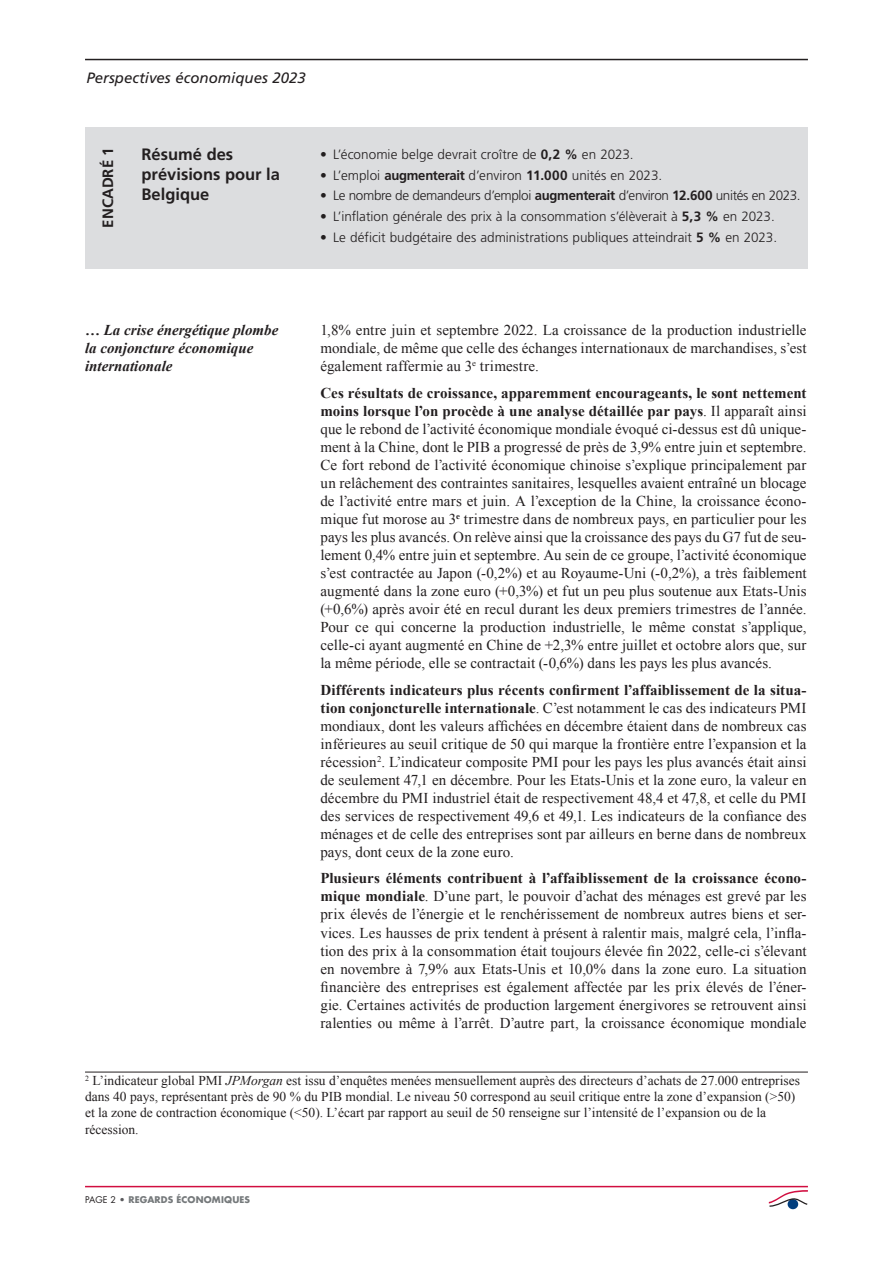
<style>
.page{position:relative;width:893px;height:1263px;background:#fff}
.page>*{position:absolute;margin:0;border:0;box-sizing:border-box;transform-origin:0 0}
.t1{font:700 16.5px/19.8px "Frutiger";color:#231f20}
.t2{font:15px/18px "Times New Roman";letter-spacing:.005em;color:#231f20;text-align:justify}
.t3{font:italic 700 15px/18px "Times New Roman";color:#231f20}
.t4{font:italic 15px "Frutiger";color:#231f20}
.t5{font:700 15px "Frutiger";color:#231f20}
.t6{font:13.5px/16.2px "Times New Roman";color:#231f20}
.t7{font:300 13.5px "Frutiger";color:#231f20}
.t8{font:300 13.5px "Frutiger";letter-spacing:-.025em;color:#231f20}
.t9{font:700 9px "Futura";letter-spacing:.02em;color:#75797b}
.s1{font-weight:700}
.s2{font-style:italic}
.s3{font-weight:400;color:#231f20}
.s4{color:#5a5a5d}
</style>
<div class="page">
<hr style="left:85px;top:59px;width:723px;height:1px;background:#231f20">
<hr style="left:85px;top:1186px;width:723px;height:1px;background:#d10e40">
<svg style="left:788px;top:1199px;width:10px;height:10px"></svg>
<svg style="left:769px;top:1190px;width:39px;height:17px"></svg>
<div style="left:85px;top:127px;width:723px;height:141px;background:#dcdddf"></div>
<hr style="left:85px;top:1072px;width:723px;height:1px;background:#231f20">
<p class="t4" style="left:87px;top:70px;width:221px">Perspectives économiques 2023</p>
<p class="t5" style="left:99px;top:228px;width:82px;rotate:-90deg">ENCADRÉ 1</p>
<p class="t1" style="left:142px;top:145px;width:140px">Résumé des prévisions pour la<br>Belgique</p>
<p class="t7" style="left:320px;top:147px;width:315px">• L’économie belge devrait croître de <span class="s1">0,2 %</span> en 2023.</p>
<p class="t7" style="left:320px;top:167px;width:343px">• L’emploi <span class="s1">augmenterait</span> d’environ <span class="s1">11.000</span> unités en 2023.</p>
<p class="t8" style="left:320px;top:188px;width:482px">• Le nombre de demandeurs d’emploi <span class="s1">augmenterait</span> d’environ <span class="s1">12.600</span> unités en 2023.</p>
<p class="t7" style="left:320px;top:209px;width:456px">• L’inflation générale des prix à la consommation s’élèverait à <span class="s1">5,3 %</span> en 2023.</p>
<p class="t7" style="left:320px;top:230px;width:458px">• Le déficit budgétaire des administrations publiques atteindrait <span class="s1">5 %</span> en 2023.</p>
<p class="t3" style="left:85px;top:321px;width:195px">… La crise énergétique plombe la conjoncture économique internationale</p>
<p class="t2" style="left:320px;top:321px;width:488px">1,8% entre juin et septembre 2022. La croissance de la production industrielle mondiale, de même que celle des échanges internationaux de marchandises, s’est également raffermie au 3<sup>e</sup> trimestre.</p>
<p class="t2" style="left:320px;top:383px;width:488px"><span class="s1">Ces résultats de croissance, apparemment encourageants, le sont nettement moins lorsque l’on procède à une analyse détaillée par pays</span>. Il apparaît ainsi que le rebond de l’activité économique mondiale évoqué ci-dessus est dû unique&shy;ment à la Chine, dont le PIB a progressé de près de 3,9% entre juin et septembre.<br>Ce fort rebond de l’activité économique chinoise s’explique principalement par un relâchement des contraintes sanitaires, lesquelles avaient entraîné un blocage de l’activité entre mars et juin. A l’exception de la Chine, la croissance écono&shy;mique fut morose au 3<sup>e</sup> trimestre dans de nombreux pays, en particulier pour les pays les plus avancés. On relève ainsi que la croissance des pays du G7 fut de seu&shy;lement 0,4% entre juin et septembre. Au sein de ce groupe, l’activité économique s’est contractée au Japon (-0,2%) et au Royaume-Uni (-0,2%), a très faiblement augmenté dans la zone euro (+0,3%) et fut un peu plus soutenue aux Etats-Unis (+0,6%) après avoir été en recul durant les deux premiers trimestres de l’année.<br>Pour ce qui concerne la production industrielle, le même constat s’applique, celle-ci ayant augmenté en Chine de +2,3% entre juillet et octobre alors que, sur la même période, elle se contractait (-0,6%) dans les pays les plus avancés.</p>
<p class="t2" style="left:320px;top:680px;width:488px"><span class="s1">Différents indicateurs plus récents confirment l’affaiblissement de la situa&shy;tion conjoncturelle internationale</span>. C’est notamment le cas des indicateurs PMI mondiaux, dont les valeurs affichées en décembre étaient dans de nombreux cas inférieures au seuil critique de 50 qui marque la frontière entre l’expansion et la récession<sup>2</sup>. L’indicateur composite PMI pour les pays les plus avancés était ainsi de seulement 47,1 en décembre. Pour les Etats-Unis et la zone euro, la valeur en décembre du PMI industriel était de respectivement 48,4 et 47,8, et celle du PMI des services de respectivement 49,6 et 49,1. Les indicateurs de la confiance des ménages et de celle des entreprises sont par ailleurs en berne dans de nombreux pays, dont ceux de la zone euro.</p>
<p class="t2" style="left:320px;top:869px;width:488px"><span class="s1">Plusieurs éléments contribuent à l’affaiblissement de la croissance écono&shy;mique mondiale</span>. D’une part, le pouvoir d’achat des ménages est grevé par les prix élevés de l’énergie et le renchérissement de nombreux autres biens et ser&shy;vices. Les hausses de prix tendent à présent à ralentir mais, malgré cela, l’infla&shy;tion des prix à la consommation était toujours élevée fin 2022, celle-ci s’élevant en novembre à 7,9% aux Etats-Unis et 10,0% dans la zone euro. La situation financière des entreprises est également affectée par les prix élevés de l’éner&shy;gie. Certaines activités de production largement énergivores se retrouvent ainsi ralenties ou même à l’arrêt. D’autre part, la croissance économique mondiale</p>
<p class="t6" style="left:85px;top:1072px;width:716px"><sup>2</sup> L’indicateur global PMI <span class="s2">JPMorgan</span> est issu d’enquêtes menées mensuellement auprès des directeurs d’achats de 27.000 entreprises dans 40 pays, représentant près de 90 % du PIB mondial. Le niveau 50 correspond au seuil critique entre la zone d’expansion (&gt;50) et la zone de contraction économique (&lt;50). L’écart par rapport au seuil de 50 renseigne sur l’intensité de l’expansion ou de la récession.</p>
<p class="t9" style="left:85px;top:1194px;width:167px"><span class="s3">PAGE 2</span> <span class="s4">•</span> REGARDS ÉCONOMIQUES</p>
</div>
